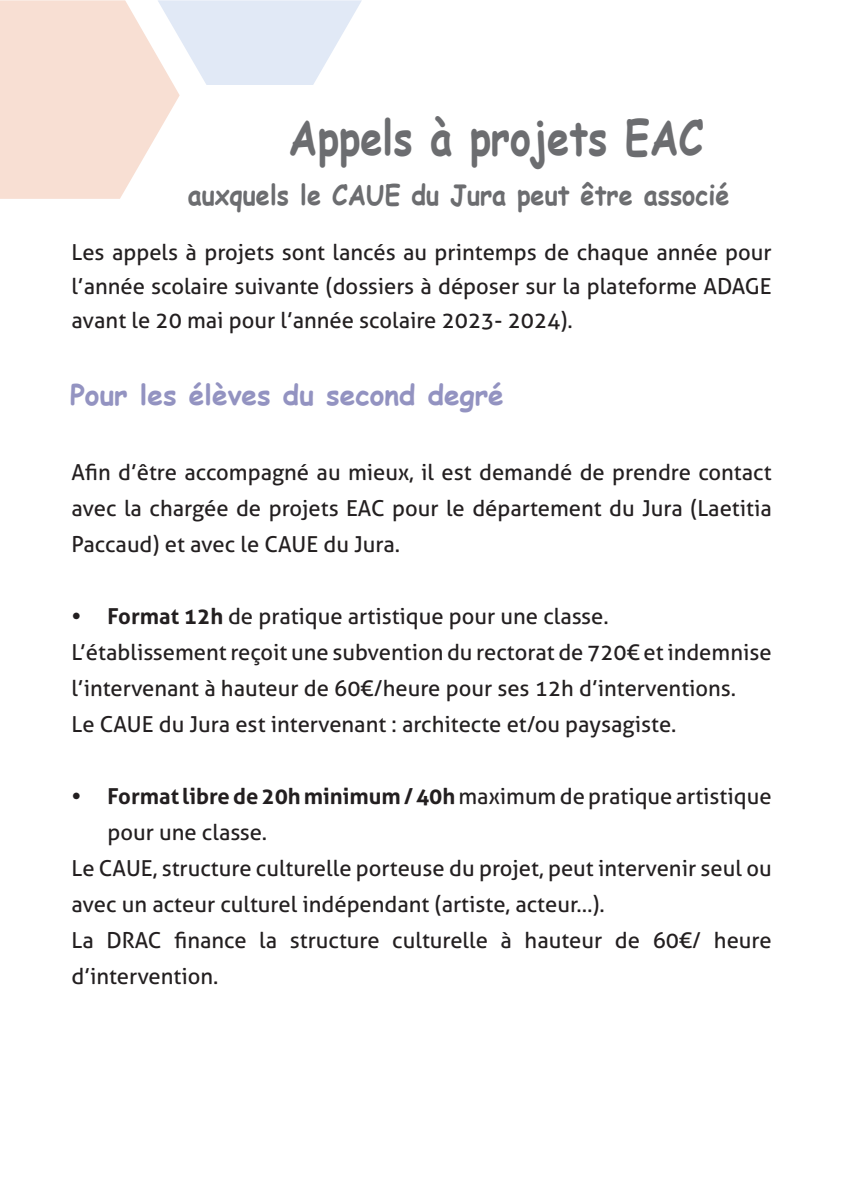
<style>
.page{position:relative;width:842px;height:1191px;background:#fff}
.page>*{position:absolute;margin:0;border:0;box-sizing:border-box;transform-origin:0 0}
.t1{font:700 48px "Comic Sans MS";color:#6c6d70;scale:.83 1}
.t2{font:700 28px "Comic Sans MS";color:#6c6d70;scale:.9 1}
.t3{font:700 28px "Comic Sans MS";color:#9393c1}
.t4{font:22px/36px "Aller";color:#231f20;text-align:justify}
.t5{font:700 22px "Aller";color:#231f20}
.s1{font-weight:700}
.s2{font-weight:400}
</style>
<div class="page">
<svg style="left:0;top:0;width:362px;height:199px"></svg>
<h1 class="t1" style="left:289px;top:102px;width:501px">Appels à projets EAC</h1>
<p class="t2" style="left:188px;top:174px;width:603px">auxquels le CAUE du Jura peut être associé</p>
<p class="t4" style="left:71px;top:235px;width:702px;line-height:34px">Les appels à projets sont lancés au printemps de chaque année pour l’année scolaire suivante (dossiers à déposer sur la plateforme ADAGE avant le 20 mai pour l’année scolaire 2023- 2024).</p>
<p class="t3" style="left:70px;top:374px;width:435px">Pour les élèves du second degré</p>
<p class="t4" style="left:71px;top:454px;width:702px">Afin d’être accompagné au mieux, il est demandé de prendre contact avec la chargée de projets EAC pour le département du Jura (Laetitia Paccaud) et avec le CAUE du Jura.</p>
<p class="t4" style="left:71px;top:598px;width:702px;text-align:left"><span class="s1">• Format 12h</span> de pratique artistique pour une classe.<br>L’établissement reçoit une subvention du rectorat de 720€ et indemnise l’intervenant à hauteur de 60€/heure pour ses 12h d’interventions.<br>Le CAUE du Jura est intervenant : architecte et/ou paysagiste.</p>
<p class="t5" style="left:71px;top:783px;width:702px">• Format libre de 20h minimum / 40h <span class="s2">maximum de pratique artistique</span></p>
<p class="t4" style="left:107px;top:814px;width:161px">pour une classe.</p>
<p class="t4" style="left:71px;top:850px;width:702px">Le CAUE, structure culturelle porteuse du projet, peut intervenir seul ou</p>
<p class="t4" style="left:71px;top:886px;width:535px">avec un acteur culturel indépendant (artiste, acteur…).</p>
<p class="t4" style="left:71px;top:922px;width:702px">La DRAC finance la structure culturelle à hauteur de 60€/ heure</p>
<p class="t4" style="left:71px;top:958px;width:149px">d’intervention.</p>
</div>
